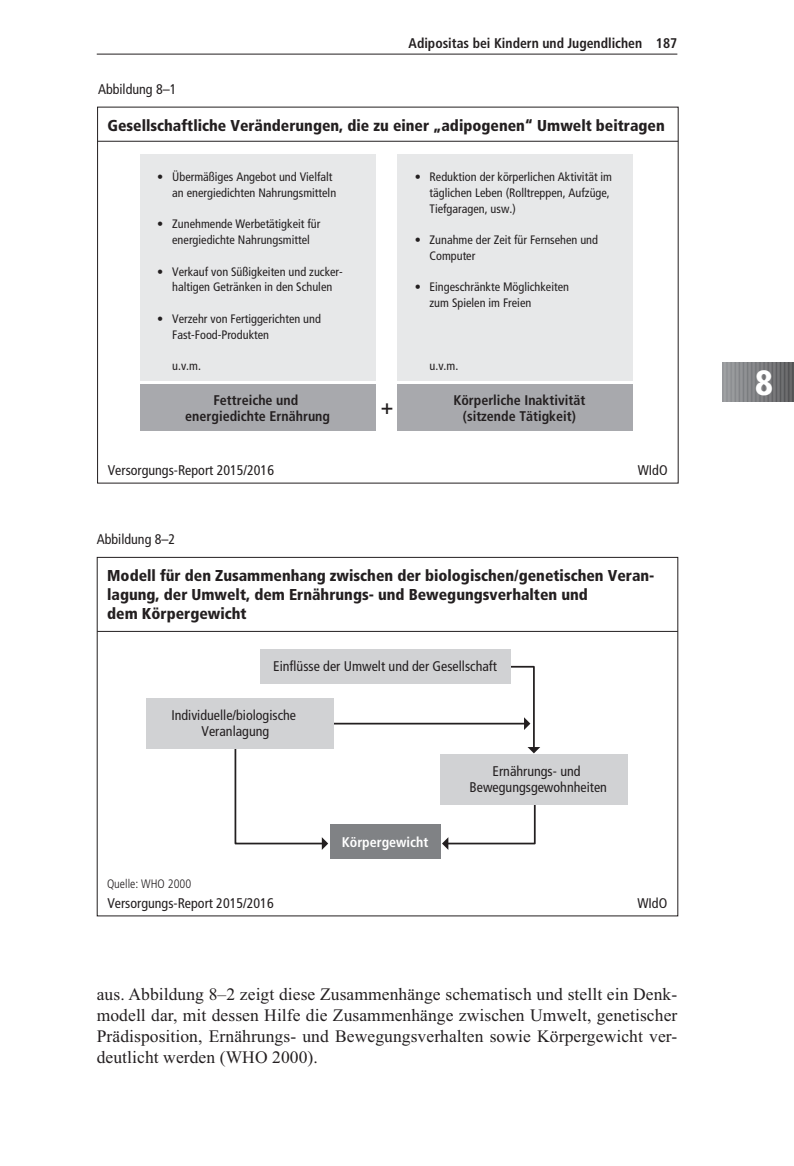
<style>
.page{position:relative;width:794px;height:1166px;background:#fff}
.page>*{position:absolute;margin:0;border:0;box-sizing:border-box;transform-origin:0 0}
.t1{font:900 condensed 35px "Frutiger";color:#fff}
.t2{font:700 condensed 21px "Frutiger";color:#231f20}
.t3{font:17.5px/21px "Times New Roman";letter-spacing:.005em;color:#231f20;text-align:justify}
.t4{font:900 condensed 15.75px/18.9px "Frutiger";color:#231f20}
.t5{font:700 condensed 14px/15.8px "Frutiger";color:#231f20;text-align:center}
.t6{font:condensed 14px/15.8px "Frutiger LT Pro";color:#231f20;text-align:center}
.t7{font:condensed 14px "Frutiger";color:#231f20}
.t8{font:700 condensed 14px "Frutiger LT Pro";color:#fff}
.t9{font:condensed 12.25px/15.8px "Frutiger LT Pro";color:#231f20}
.t10{font:300 condensed 12.25px "Frutiger";color:#231f20}
</style>
<div class="page">
<hr style="left:97px;top:54px;width:580px;height:1px;background:#231f20">
<hr style="left:722px;top:362px;width:1px;height:40px;background:#919396">
<hr style="left:723px;top:362px;width:1px;height:40px;background:#909295">
<hr style="left:724px;top:362px;width:1px;height:40px;background:#8f9194">
<hr style="left:725px;top:362px;width:1px;height:40px;background:#8e9093">
<hr style="left:726px;top:362px;width:1px;height:40px;background:#8d8f92">
<hr style="left:727px;top:362px;width:1px;height:40px;background:#8d8f92">
<hr style="left:728px;top:362px;width:1px;height:40px;background:#8b8d90">
<hr style="left:729px;top:362px;width:1px;height:40px;background:#8a8c8f">
<hr style="left:730px;top:362px;width:1px;height:40px;background:#8a8c8f">
<hr style="left:731px;top:362px;width:1px;height:40px;background:#898b8e">
<hr style="left:732px;top:362px;width:1px;height:40px;background:#87898c">
<hr style="left:733px;top:362px;width:1px;height:40px;background:#87898c">
<hr style="left:734px;top:362px;width:1px;height:40px;background:#86888b">
<hr style="left:735px;top:362px;width:1px;height:40px;background:#85878a">
<hr style="left:736px;top:362px;width:1px;height:40px;background:#848689">
<hr style="left:737px;top:362px;width:1px;height:40px;background:#838588">
<hr style="left:738px;top:362px;width:1px;height:40px;background:#828487">
<hr style="left:739px;top:362px;width:1px;height:40px;background:#818386">
<hr style="left:740px;top:362px;width:1px;height:40px;background:#808285">
<hr style="left:741px;top:362px;width:1px;height:40px;background:#7f8184">
<hr style="left:742px;top:362px;width:1px;height:40px;background:#7e8083">
<hr style="left:743px;top:362px;width:1px;height:40px;background:#7e8083">
<hr style="left:744px;top:362px;width:1px;height:40px;background:#7c7e81">
<hr style="left:745px;top:362px;width:1px;height:40px;background:#7b7d80">
<hr style="left:746px;top:362px;width:1px;height:40px;background:#7b7d80">
<hr style="left:747px;top:362px;width:1px;height:40px;background:#7a7c7f">
<hr style="left:748px;top:362px;width:1px;height:40px;background:#787a7d">
<hr style="left:749px;top:362px;width:1px;height:40px;background:#78797c">
<hr style="left:750px;top:362px;width:1px;height:40px;background:#77787b">
<hr style="left:751px;top:362px;width:1px;height:40px;background:#76787b">
<hr style="left:752px;top:362px;width:1px;height:40px;background:#757679">
<hr style="left:753px;top:362px;width:1px;height:40px;background:#747578">
<hr style="left:754px;top:362px;width:1px;height:40px;background:#737477">
<hr style="left:755px;top:362px;width:1px;height:40px;background:#727477">
<hr style="left:756px;top:362px;width:1px;height:40px;background:#717275">
<hr style="left:757px;top:362px;width:1px;height:40px;background:#707174">
<hr style="left:758px;top:362px;width:1px;height:40px;background:#6f7073">
<hr style="left:759px;top:362px;width:1px;height:40px;background:#6f7073">
<hr style="left:760px;top:362px;width:1px;height:40px;background:#6d6e71">
<hr style="left:761px;top:362px;width:1px;height:40px;background:#6c6d70">
<hr style="left:762px;top:362px;width:1px;height:40px;background:#6c6c6f">
<hr style="left:763px;top:362px;width:1px;height:40px;background:#6b6b6e">
<hr style="left:764px;top:362px;width:1px;height:40px;background:#6a6b6e">
<hr style="left:765px;top:362px;width:1px;height:40px;background:#69696c">
<hr style="left:766px;top:362px;width:1px;height:40px;background:#68686b">
<hr style="left:767px;top:362px;width:1px;height:40px;background:#67676a">
<hr style="left:768px;top:362px;width:1px;height:40px;background:#66676a">
<hr style="left:769px;top:362px;width:1px;height:40px;background:#656568">
<hr style="left:770px;top:362px;width:1px;height:40px;background:#646467">
<hr style="left:771px;top:362px;width:1px;height:40px;background:#636366">
<hr style="left:772px;top:362px;width:1px;height:40px;background:#636366">
<hr style="left:773px;top:362px;width:1px;height:40px;background:#616164">
<hr style="left:774px;top:362px;width:1px;height:40px;background:#606063">
<hr style="left:775px;top:362px;width:1px;height:40px;background:#5f5f62">
<hr style="left:776px;top:362px;width:1px;height:40px;background:#5e5e61">
<hr style="left:777px;top:362px;width:1px;height:40px;background:#5c5c5f">
<hr style="left:778px;top:362px;width:1px;height:40px;background:#5b5b5e">
<hr style="left:779px;top:362px;width:1px;height:40px;background:#5a5a5d">
<hr style="left:780px;top:362px;width:1px;height:40px;background:#59595c">
<hr style="left:781px;top:362px;width:1px;height:40px;background:#57585a">
<hr style="left:782px;top:362px;width:1px;height:40px;background:#565759">
<hr style="left:783px;top:362px;width:1px;height:40px;background:#555658">
<hr style="left:784px;top:362px;width:1px;height:40px;background:#545557">
<hr style="left:785px;top:362px;width:1px;height:40px;background:#535355">
<hr style="left:786px;top:362px;width:1px;height:40px;background:#525254">
<hr style="left:787px;top:362px;width:1px;height:40px;background:#515153">
<hr style="left:788px;top:362px;width:1px;height:40px;background:#505052">
<hr style="left:789px;top:362px;width:1px;height:40px;background:#4e4f50">
<hr style="left:790px;top:362px;width:1px;height:40px;background:#4d4e4f">
<hr style="left:791px;top:362px;width:1px;height:40px;background:#4c4d4e">
<hr style="left:792px;top:362px;width:1px;height:40px;background:#4b4c4d">
<hr style="left:793px;top:362px;width:1px;height:40px;background:#494a4b">
<hr style="left:98px;top:141px;width:580px;height:1px;background:#231f20">
<div style="left:141px;top:155px;width:235px;height:226px;background:#e7e8e9"></div>
<div style="left:398px;top:155px;width:235px;height:226px;background:#e7e8e9"></div>
<div style="left:141px;top:384px;width:235px;height:47px;background:#a8a9ad"></div>
<div style="left:398px;top:384px;width:235px;height:47px;background:#a8a9ad"></div>
<hr style="left:97px;top:631px;width:581px;height:1px;background:#231f20">
<hr style="left:327px;top:723px;width:198px;height:1px;background:#231f20">
<svg style="left:502px;top:665px;width:38px;height:88px"></svg>
<svg style="left:442px;top:805px;width:94px;height:45px"></svg>
<svg style="left:234px;top:749px;width:94px;height:101px"></svg>
<div style="left:260px;top:649px;width:250px;height:34px;background:#d1d2d4"></div>
<div style="left:330px;top:824px;width:110px;height:34px;background:#808285"></div>
<div style="left:146px;top:698px;width:187px;height:51px;background:#d1d2d4"></div>
<div style="left:440px;top:754px;width:187px;height:51px;background:#d1d2d4"></div>
<p class="t7" style="left:98px;top:83px;width:80px">Abbildung 8–1</p>
<p class="t5" style="left:409px;top:36px;width:270px">Adipositas bei Kindern und Jugendlichen 187</p>
<p class="t4" style="left:108px;top:118px;width:559px">Gesellschaftliche Veränderungen, die zu einer „adipogenen“ Umwelt beitragen</p>
<p class="t9" style="left:172px;top:170px;width:165px;text-indent:-15px">• Übermäßiges Angebot und Vielfalt an energiedichten Nahrungsmitteln</p>
<p class="t9" style="left:157px;top:217px;width:164px;text-align:center">• Zunehmende Werbetätigkeit für energiedichte Nahrungsmittel</p>
<p class="t9" style="left:157px;top:265px;width:187px;text-align:center">• Verkauf von Süßigkeiten und zucker&shy;haltigen Getränken in den Schulen</p>
<p class="t9" style="left:172px;top:312px;width:150px;text-indent:-15px">• Verzehr von Fertiggerichten und<br>Fast-Food-Produkten</p>
<p class="t9" style="left:172px;top:359px;width:30px">u.v.m.</p>
<p class="t9" style="left:429px;top:170px;width:184px;text-indent:-15px">• Reduktion der körperlichen Aktivität im täglichen Leben (Rolltreppen, Aufzüge,<br>Tiefgaragen, usw.)</p>
<p class="t9" style="left:429px;top:233px;width:170px;text-indent:-15px">• Zunahme der Zeit für Fernsehen und<br>Computer</p>
<p class="t9" style="left:429px;top:280px;width:141px;text-indent:-15px">• Eingeschränkte Möglichkeiten zum Spielen im Freien</p>
<p class="t9" style="left:429px;top:359px;width:30px">u.v.m.</p>
<p class="t5" style="left:185px;top:394px;width:146px">Fettreiche und energiedichte Ernährung</p>
<p class="t2" style="left:381px;top:398px;width:14px">+</p>
<p class="t5" style="left:453px;top:394px;width:134px">Körperliche Inaktivität (sitzende Tätigkeit)</p>
<p class="t7" style="left:108px;top:464px;width:168px">Versorgungs-Report 2015/2016</p>
<p class="t7" style="left:638px;top:464px;width:31px">WIdO</p>
<p class="t7" style="left:97px;top:533px;width:80px">Abbildung 8–2</p>
<p class="t4" style="left:107px;top:568px;width:549px">Modell für den Zusammenhang zwischen der biologischen/genetischen Veran&shy;lagung, der Umwelt, dem Ernährungs- und Bewegungsverhalten und<br>dem Körpergewicht</p>
<p class="t6" style="left:273px;top:659px;width:225px">Einflüsse der Umwelt und der Gesellschaft</p>
<p class="t6" style="left:171px;top:708px;width:126px">Individuelle/biologische<br>Veranlagung</p>
<p class="t6" style="left:469px;top:764px;width:139px">Ernährungs- und<br>Bewegungsgewohnheiten</p>
<p class="t10" style="left:107px;top:878px;width:86px">Quelle: WHO 2000</p>
<p class="t8" style="left:342px;top:837px;width:88px">Körpergewicht</p>
<p class="t7" style="left:107px;top:897px;width:168px">Versorgungs-Report 2015/2016</p>
<p class="t7" style="left:637px;top:897px;width:31px">WIdO</p>
<p class="t3" style="left:97px;top:985px;width:582px">aus. Abbildung 8–2 zeigt diese Zusammenhänge schematisch und stellt ein Denk&shy;modell dar, mit dessen Hilfe die Zusammenhänge zwischen Umwelt, genetischer Prädisposition, Ernährungs- und Bewegungsverhalten sowie Körpergewicht ver&shy;deutlicht werden (WHO 2000).</p>
<p class="t1" style="left:755px;top:369px;width:19px">8</p>
</div>
